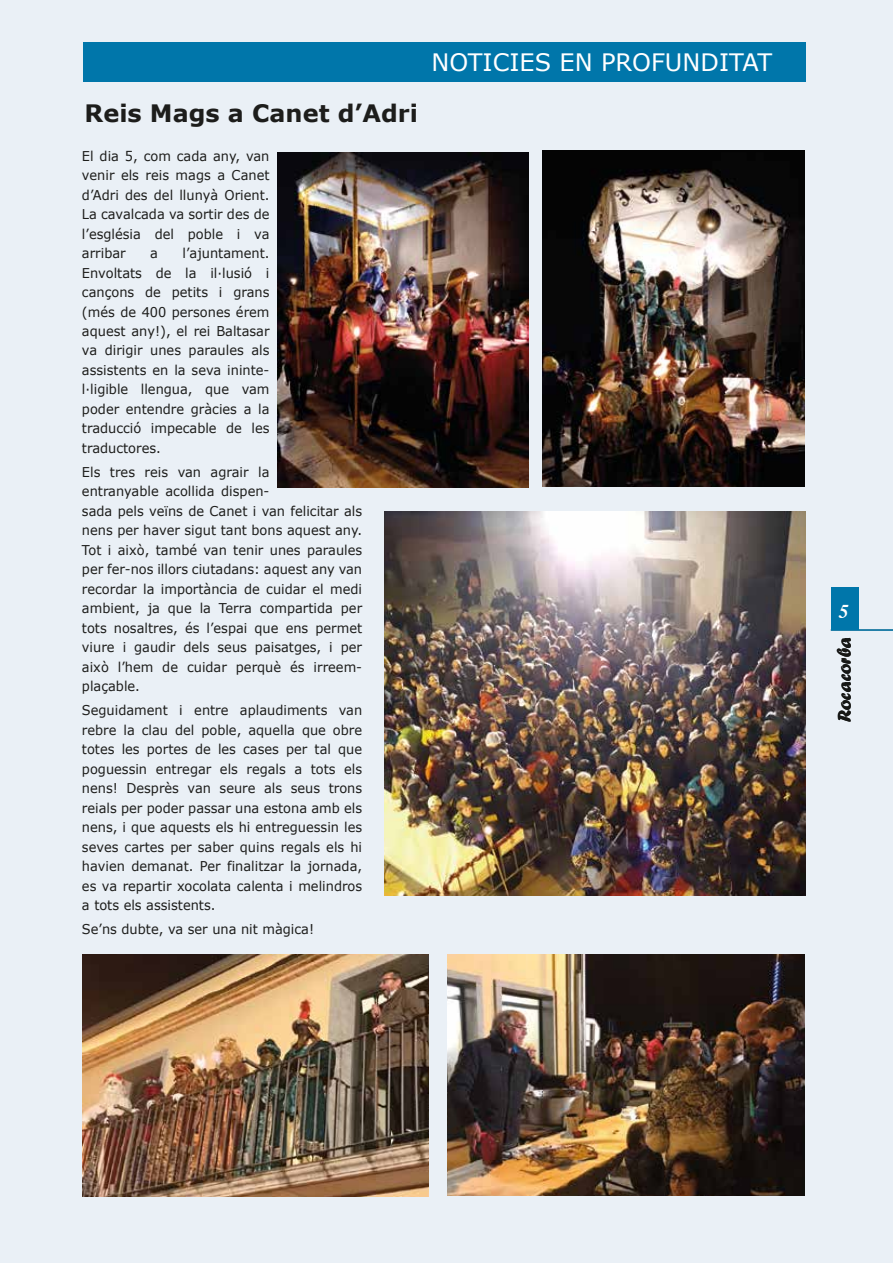
<style>
.page{position:relative;width:893px;height:1263px;background:#eaf0f6}
.page>*{position:absolute;margin:0;border:0;box-sizing:border-box;transform-origin:0 0}
.t1{font:24px "Verdana";color:#fff}
.t2{font:700 24px "Verdana";color:#1d1d1b}
.t3{font:19.5px "Forte";color:#161715}
.t4{font:italic 700 19.5px "Times";color:#fff}
.t5{font:13.5px/19.5px "Verdana";color:#1d1d1b;text-align:justify;scale:.96 1}
</style>
<div class="page">
<img style="left:448px;top:955px;width:357px;height:240px">
<hr style="left:831px;top:629px;width:62px;height:2px;background:#0076aa">
<div style="left:831px;top:587px;width:27px;height:43px;background:#0076aa"></div>
<img style="left:277px;top:152px;width:251px;height:335px">
<div style="left:83px;top:43px;width:722px;height:39px;background:#0076aa"></div>
<img style="left:542px;top:151px;width:263px;height:335px">
<img style="left:385px;top:511px;width:420px;height:385px">
<img style="left:83px;top:954px;width:345px;height:242px">
<h1 class="t2" style="left:85px;top:97px;width:335px">Reis Mags a Canet d’Adri</h1>
<p class="t5" style="left:82px;top:146px;width:197px">El dia 5, com cada any, van venir els reis mags a Canet d’Adri des del llunyà Orient.<br>La cavalcada va sortir des de l’església del poble i va arribar</p>
<p class="t5" style="left:82px;top:244px;width:197px;text-indent:101px">l’ajuntament.<br>Envoltats de la il·lusió i cançons de petits i grans (més de 400 persones érem aquest any!), el rei Baltasar va dirigir unes paraules als assistents en la seva ininte&shy;l·ligible llengua, que vam poder entendre gràcies a la traducció impecable de les traductores.</p>
<p class="t5" style="left:82px;top:462px;width:293px;text-align:left">Els tres reis van agrair la<br>entranyable acollida dispen-<br>sada pels veïns de Canet i van felicitar als nens per haver sigut tant bons aquest any.<br>Tot i això, també van tenir unes paraules per fer-nos illors ciutadans: aquest any van recordar la importància de cuidar el medi ambient, ja que la Terra compartida per tots nosaltres, és l’espai que ens permet viure i gaudir dels seus paisatges, i per això l’hem de cuidar perquè és irreem&shy;plaçable.</p>
<p class="t5" style="left:82px;top:701px;width:293px">Seguidament i entre aplaudiments van rebre la clau del poble, aquella que obre totes les portes de les cases per tal que poguessin entregar els regals a tots els nens! Desprès van seure als seus trons reials per poder passar una estona amb els nens, i que aquests els hi entreguessin les seves cartes per saber quins regals els hi havien demanat. Per finalitzar la jornada, es va repartir xocolata calenta i melindros a tots els assistents.</p>
<p class="t5" style="left:82px;top:920px;width:243px">Se’ns dubte, va ser una nit màgica!</p>
<p class="t5" style="left:150px;top:244px;width:10px">a</p>
<h1 class="t1" style="left:431px;top:47px;width:342px">NOTICIES EN PROFUNDITAT</h1>
<h2 class="t4" style="left:839px;top:593px;width:11px">2</h2>
<h2 class="t3" style="left:833px;top:722px;width:87px;rotate:-90deg">Rocacorba</h2>
<h2 class="t4" style="left:839px;top:593px;width:11px">5</h2>
</div>
